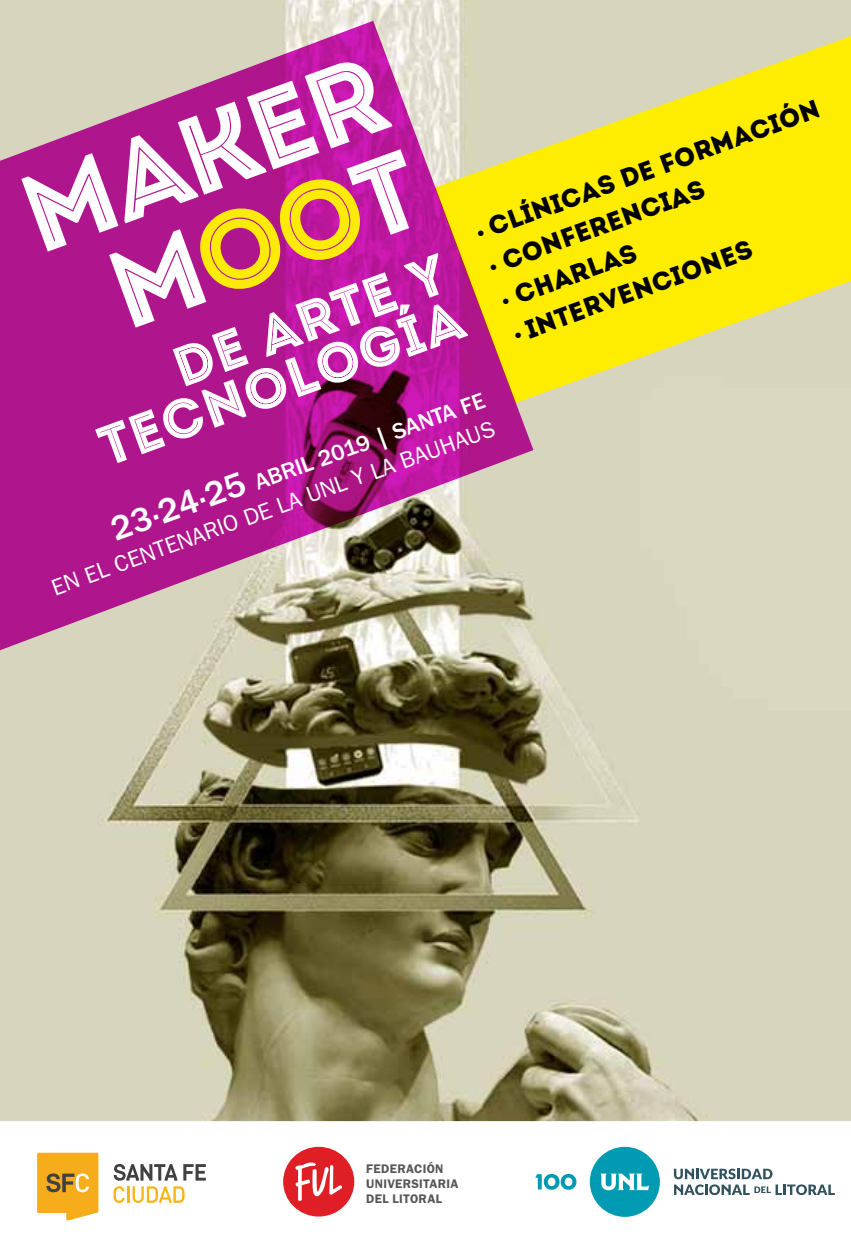
<style>
.page{position:relative;width:851px;height:1248px;background:#fff}
.page>*{position:absolute;margin:0;border:0;box-sizing:border-box;transform-origin:0 0}
.t1{font:110.2px/101.4px "Intro Inline";color:#fff;text-align:center}
.t2{font:56px/48.8px "Intro Inline";color:#fff;text-align:right}
.t3{font:26.2px "Intro";color:#000}
.t4{font:23.2px/30.2px "ITC Franklin Gothic Std";color:#fff;text-align:right}
.t5{font:600 12.6px/15px "ITC Franklin Gothic Std";letter-spacing:.025em;color:#575756}
.s1{color:#fceb06}
.s2{font-family:"Myriad Pro"}
.s3{font-weight:500;font-size:35px}
.s4{font-weight:500}
</style>
<div class="page">
<svg style="left:37px;top:1152px;width:61px;height:68px;background:#ecaf36"></svg>
<svg style="left:113px;top:1164px;width:93px;height:38px"></svg>
<svg style="left:283px;top:1146px;width:71px;height:70px"></svg>
<div style="left:589px;top:1146px;width:70px;height:70px;background:#009ab3;border-radius:50%"></div>
<svg style="left:600px;top:1173px;width:49px;height:17px"></svg>
<svg style="left:673px;top:1168px;width:161px;height:26px"></svg>
<svg style="left:535px;top:1174px;width:41px;height:15px"></svg>
<img style="left:0;top:0;width:850px;height:1120px">
<svg style="left:435px;top:0;width:415px;height:403px;background:#efe34c"></svg>
<svg style="left:0;top:21px;width:533px;height:714px;background:#b75a8f"></svg>
<h1 class="t1" style="left:8px;top:171px;width:380px;rotate:-20deg">MAKER<br>M<span class="s1">OO</span>T</h1>
<p class="t3" style="left:471px;top:217px;width:365px;rotate:-20deg"><span class="s2">•</span> clínicas de formación</p>
<p class="t3" style="left:484px;top:251px;width:230px;rotate:-20deg"><span class="s2">•</span> conferencias</p>
<p class="t3" style="left:508px;top:319px;width:254px;rotate:-20deg"><span class="s2">•</span> intervenciones</p>
<p class="t3" style="left:496px;top:285px;width:144px;rotate:-20deg"><span class="s2">•</span> charlas</p>
<h2 class="t2" style="left:76px;top:379px;width:385px;rotate:-20deg">de arte Y<br>TECNOLOGíA</h2>
<p class="t4" style="left:37px;top:546px;width:471px;rotate:-20deg"><span class="s3">23·24·25</span> <span class="s4">ABRIL 2019 | SANTA FE<br></span>EN EL CENTENARIO DE LA UNL Y LA BAUHAUS</p>
<p class="t5" style="left:366px;top:1161px;width:94px">FEDERACIÓN<br>UNIVERSITARIA<br>DEL LITORAL</p>
</div>
